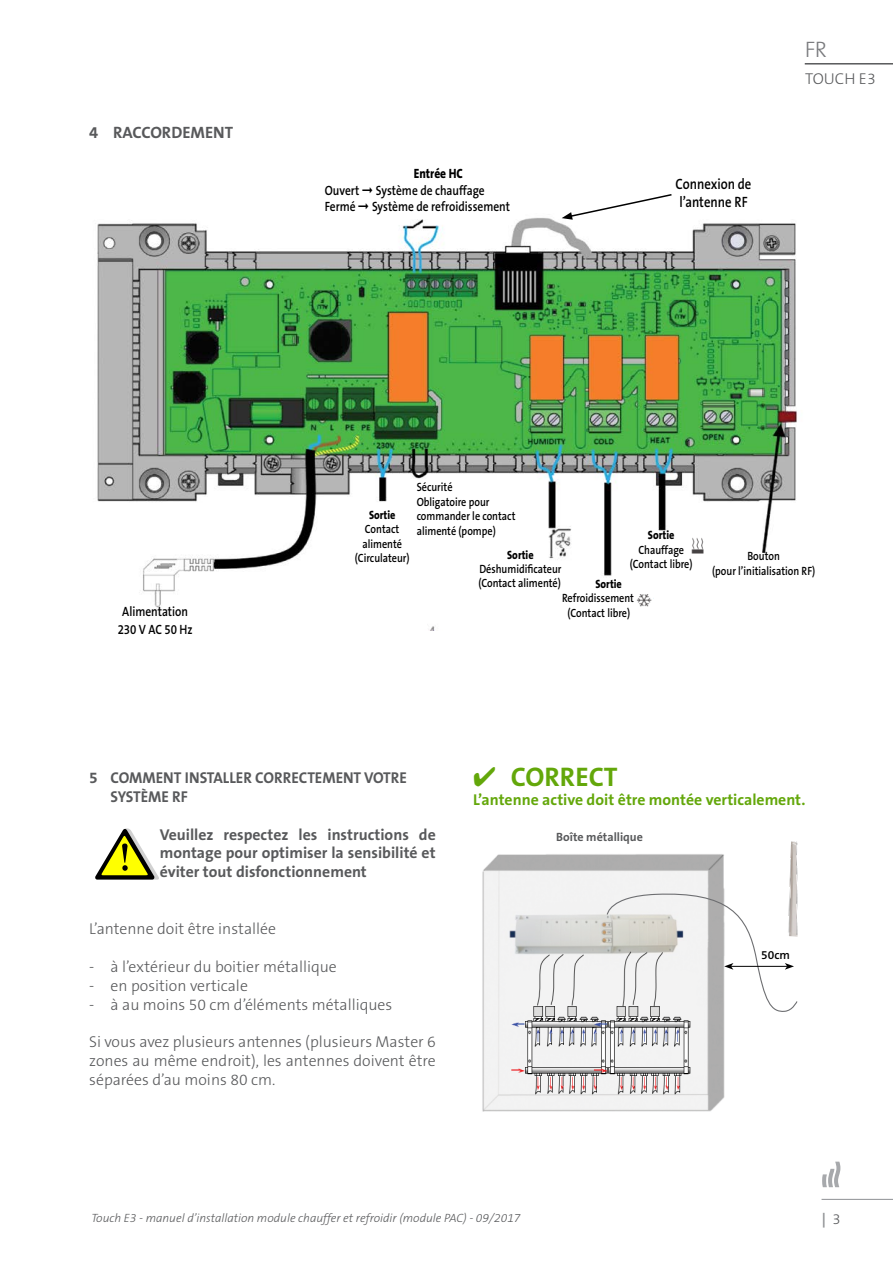
<style>
.page{position:relative;width:893px;height:1263px;background:#fff}
.page>*{position:absolute;margin:0;border:0;box-sizing:border-box;transform-origin:0 0}
.t1{font:700 27px "The Sans B7";color:#63a70a}
.t2{font:300 22.5px "The Sans B3";color:#797a7d}
.t3{font:700 16.5px "The Sans B7";color:#58595b}
.t4{font:300 15.75px/18.9px "The Sans B3";color:#58595b;text-align:justify}
.t5{font:700 15.75px/18.9px "The Sans B7";color:#58595b}
.t6{font:700 15.75px "The Sans B7";color:#63a70a}
.t7{font:600 15px/18px "The Sans B6";color:#000;scale:.85 1}
.t8{font:700 14.7px "The Sans B7";color:#939598}
.t9{font:600 13.5px/18px "The Sans B6";color:#000;text-align:center;scale:.85 1}
.t10{font:800 13.5px "The Sans B8";color:#000;scale:.85 1}
.t11{font:600 12px/14.4px "The Sans B6";color:#000;text-align:center;scale:.85 1}
.t12{font:italic 300 12px "The Sans B3";color:#58595b}
.t13{font:800 12px "The Sans B8";color:#000;scale:.85 1}
.t14{font:700 12px "The Sans B7";color:#58595b}
.t15{font:600 12px "The Sans B6";color:#000}
.s1{font-family:"The Sans B3";font-weight:300;color:#58595b}
</style>
<div class="page">
<hr style="left:821px;top:1199px;width:72px;height:1px;background:#939598">
<svg style="left:822px;top:1161px;width:18px;height:26px"></svg>
<img style="left:97px;top:217px;width:700px;height:413px">
<svg style="left:562px;top:194px;width:111px;height:26px"></svg>
<img style="left:689px;top:535px;width:19px;height:25px">
<img style="left:636px;top:586px;width:18px;height:24px">
<hr style="left:805px;top:63px;width:88px;height:2px;background:#58595b">
<svg style="left:95px;top:828px;width:64px;height:52px"></svg>
<img style="left:482px;top:854px;width:243px;height:258px">
<img style="left:789px;top:841px;width:9px;height:49px">
<svg style="left:606px;top:890px;width:192px;height:122px"></svg>
<h2 class="t2" style="left:805px;top:38px;width:24px">FR</h2>
<p class="t3" style="left:89px;top:124px;width:145px">4 RACCORDEMENT</p>
<p class="t10" style="left:414px;top:167px;width:59px">Entrée HC</p>
<p class="t9" style="left:325px;top:183px;width:219px;line-height:16.2px;text-align:left">Ouvert ➞ Système de chauffage<br>Fermé ➞ Système de refroidissement</p>
<p class="t7" style="left:676px;top:175px;width:91px">Connexion de l’antenne RF</p>
<p class="t4" style="left:805px;top:70px;width:72px">TOUCH E3</p>
<p class="t9" style="left:118px;top:603px;width:90px">Alimentation<br>230 V AC 50 Hz</p>
<p class="t13" style="left:369px;top:509px;width:33px">Sortie</p>
<p class="t11" style="left:355px;top:523px;width:66px">Contact alimenté (Circulateur)</p>
<p class="t11" style="left:417px;top:481px;width:118px;text-align:left">Sécurité<br>Obligatoire pour commander le contact alimenté (pompe)</p>
<p class="t13" style="left:648px;top:529px;width:33px">Sortie</p>
<p class="t11" style="left:630px;top:543px;width:75px">Chauffage (Contact libre)</p>
<p class="t13" style="left:507px;top:548px;width:33px">Sortie</p>
<p class="t11" style="left:478px;top:562px;width:99px;text-align:left">Déshumidificateur (Contact alimenté)</p>
<p class="t13" style="left:595px;top:578px;width:33px">Sortie</p>
<p class="t11" style="left:562px;top:592px;width:86px">Refroidissement (Contact libre)</p>
<p class="t11" style="left:712px;top:550px;width:123px">Bouton<br>(pour l’initialisation RF)</p>
<p class="t5" style="left:111px;top:769px;width:298px;text-indent:-21px">5 COMMENT INSTALLER CORRECTEMENT VOTRE<br>SYSTÈME RF</p>
<p class="t5" style="left:160px;top:826px;width:278px;text-align:justify">Veuillez respectez les instructions de montage pour optimiser la sensibilité et éviter tout disfonctionnement</p>
<p class="t4" style="left:89px;top:920px;width:188px">L’antenne doit être installée</p>
<p class="t4" style="left:89px;top:958px;width:249px">- à l’extérieur du boitier métallique</p>
<p class="t4" style="left:89px;top:977px;width:160px">- en position verticale</p>
<p class="t4" style="left:89px;top:996px;width:305px">- à au moins 50 cm d’éléments métalliques</p>
<p class="t4" style="left:89px;top:1034px;width:348px">Si vous avez plusieurs antennes (plusieurs Master 6 zones au même endroit), les antennes doivent être séparées d’au moins 80 cm.</p>
<h1 class="t1" style="left:473px;top:763px;width:146px">✔ CORRECT</h1>
<p class="t6" style="left:473px;top:791px;width:334px">L’antenne active doit être montée verticalement.</p>
<p class="t14" style="left:556px;top:831px;width:88px">Boîte métallique</p>
<p class="t15" style="left:761px;top:948px;width:30px">50cm</p>
<p class="t12" style="left:91px;top:1212px;width:431px">Touch E3 - manuel d’installation module chauffer et refroidir (module PAC) - 09/2017</p>
<p class="t8" style="left:822px;top:1211px;width:20px">| <span class="s1">3</span></p>
</div>
